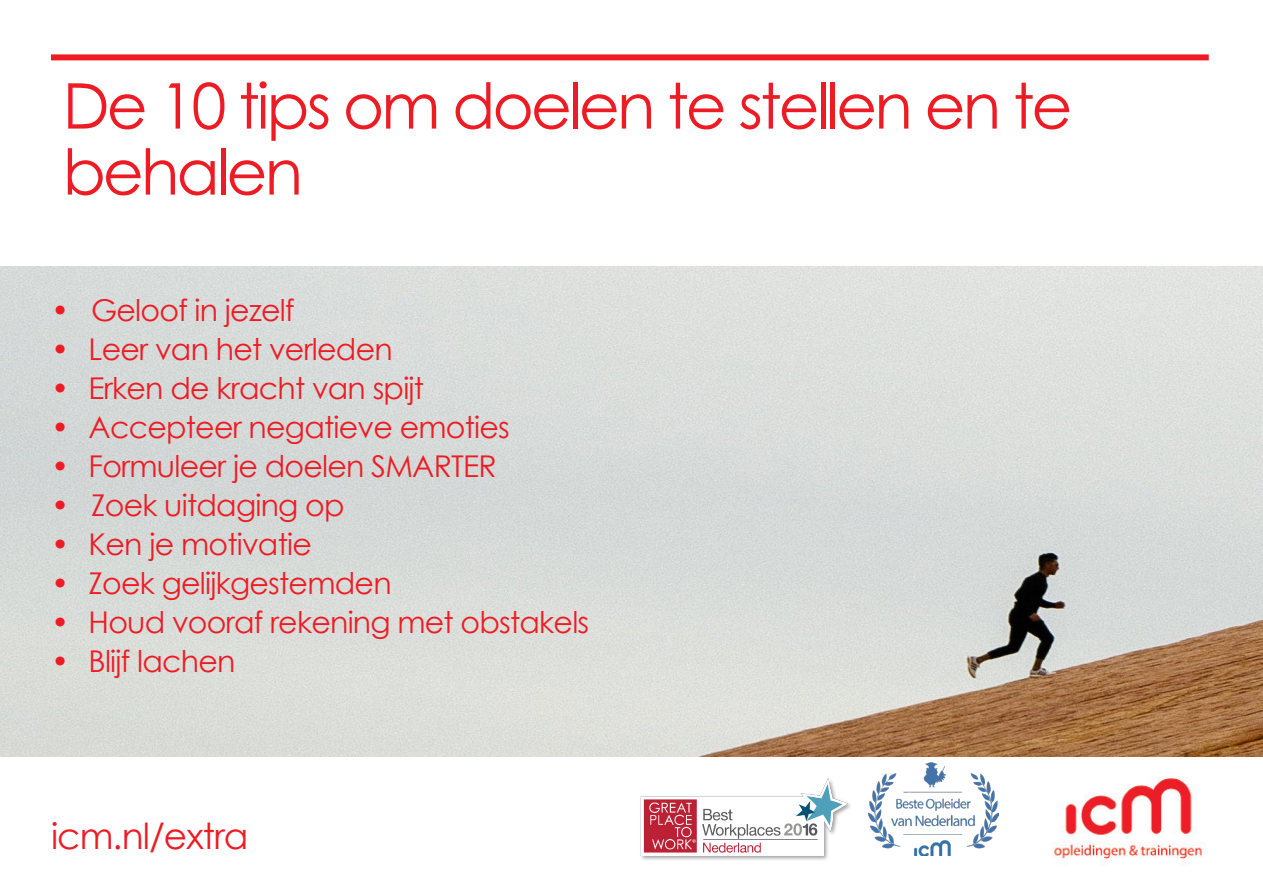
<style>
.page{position:relative;width:1263px;height:893px;background:#fff}
.page>*{position:absolute;margin:0;border:0;box-sizing:border-box;transform-origin:0 0}
.t1{font:63px/66px "Century Gothic";letter-spacing:-.045em;color:#ed1c24}
.main_copy{font:36px "Century Gothic";letter-spacing:-.025em;color:#ed1c24}
.t2{font:30px "Century Gothic";letter-spacing:-.025em;color:#ed1c24}
</style>
<div class="page">
<img style="left:0;top:266px;width:1263px;height:490px">
<div style="left:51px;top:54px;width:1158px;height:6px;background:#ed1c24"></div>
<img style="left:640px;top:778px;width:210px;height:82px">
<img style="left:1054px;top:778px;width:150px;height:81px">
<img style="left:868px;top:762px;width:131px;height:93px">
<p class="t1" style="left:63px;top:72px;width:1011px">De 10 tips om doelen te stellen en te behalen</p>
<p class="t2" style="left:51px;top:289px;width:245px">• Geloof in jezelf</p>
<p class="t2" style="left:51px;top:328px;width:343px">• Leer van het verleden</p>
<p class="t2" style="left:51px;top:367px;width:375px">• Erken de kracht van spijt</p>
<p class="t2" style="left:51px;top:406px;width:460px">• Accepteer negatieve emoties</p>
<p class="t2" style="left:51px;top:445px;width:447px">• Formuleer je doelen SMARTER</p>
<p class="t2" style="left:51px;top:484px;width:295px">• Zoek uitdaging op</p>
<p class="t2" style="left:51px;top:523px;width:262px">• Ken je motivatie</p>
<p class="t2" style="left:51px;top:562px;width:342px">• Zoek gelijkgestemden</p>
<p class="t2" style="left:51px;top:601px;width:540px">• Houd vooraf rekening met obstakels</p>
<p class="t2" style="left:51px;top:640px;width:186px">• Blijf lachen</p>
<p class="main_copy" style="left:51px;top:811px;width:199px">icm.nl/extra</p>
</div>
